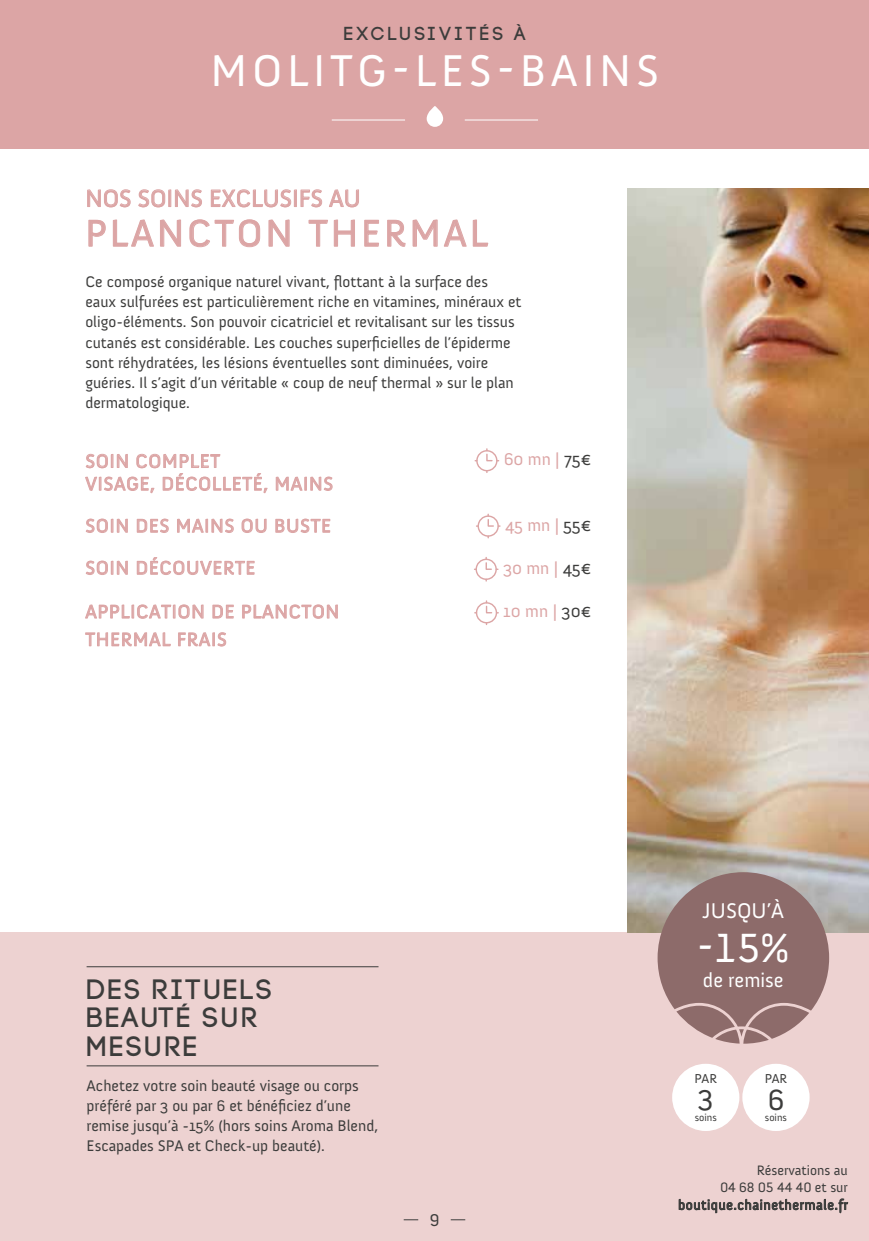
<style>
.page{position:relative;width:869px;height:1241px;background:#fff}
.page>*{position:absolute;margin:0;border:0;box-sizing:border-box;transform-origin:0 0}
.t1{font:45.5px "Anivers";letter-spacing:.1em;color:#fff}
.t2{font:41.82px "Anivers";color:#fff}
.t3{font:38.5px "Anivers";letter-spacing:.08em;color:#dca5a5}
.t4{font:30.1px "Anivers";color:#3c3c3b}
.t5{font:28px/28px "Code Pro Demo";letter-spacing:.07em;color:#3c3c3b}
.t6{font:24.5px "Anivers";color:#dca5a5}
.t7{font:21.7px "Anivers";color:#fff}
.t8{font:20.47px "Anivers";color:#fff}
.t9{font:19.25px/22.8px "Anivers";letter-spacing:.04em;color:#dca5a5}
.t10{font:18.9px "Code Pro Demo";letter-spacing:.15em;color:#3c3c3b}
.t11{font:17.5px "Anivers";color:#dca5a5}
.t12{font:17.5px "Anivers";color:#3c3c3b}
.t13{font:15.75px/20.1px "Anivers";color:#3c3c3b}
.t14{font:14px/17.5px "Anivers";letter-spacing:.04em;color:#3c3c3b;text-align:right}
.t15{font:13.12px "Anivers";letter-spacing:-.01em;color:#3c3c3b}
.t16{font:10.5px "Anivers";color:#3c3c3b}
.s1{color:#3c3c3b}
</style>
<div class="page">
<div style="left:1px;top:931px;width:867px;height:309px;background:#edd2d1"></div>
<div style="left:741px;top:1062px;width:69px;height:69px;background:#fff;border-radius:50%"></div>
<div style="left:740px;top:1062px;width:70px;height:70px;border:1px solid #edd2d1;border-radius:50%"></div>
<div style="left:671px;top:1062px;width:68px;height:69px;background:#fff;border-radius:50%"></div>
<div style="left:670px;top:1062px;width:70px;height:70px;border:1px solid #edd2d1;border-radius:50%"></div>
<div style="left:0;top:0;width:868px;height:149px;background:#dca5a5"></div>
<img style="left:627px;top:188px;width:241px;height:743px">
<svg style="left:87px;top:189px;width:44px;height:18px"></svg>
<svg style="left:138px;top:189px;width:64px;height:18px"></svg>
<svg style="left:210px;top:189px;width:112px;height:18px"></svg>
<svg style="left:329px;top:189px;width:30px;height:18px"></svg>
<svg style="left:88px;top:219px;width:18px;height:28px"></svg>
<svg style="left:112px;top:219px;width:69px;height:28px"></svg>
<svg style="left:189px;top:219px;width:71px;height:28px"></svg>
<svg style="left:268px;top:219px;width:22px;height:28px"></svg>
<svg style="left:308px;top:219px;width:47px;height:28px"></svg>
<svg style="left:364px;top:219px;width:15px;height:28px"></svg>
<svg style="left:387px;top:219px;width:18px;height:28px"></svg>
<svg style="left:412px;top:219px;width:25px;height:28px"></svg>
<svg style="left:444px;top:219px;width:22px;height:28px"></svg>
<svg style="left:472px;top:219px;width:16px;height:28px"></svg>
<svg style="left:85px;top:453px;width:182px;height:40px"></svg>
<svg style="left:275px;top:476px;width:57px;height:15px"></svg>
<svg style="left:85px;top:518px;width:43px;height:15px"></svg>
<svg style="left:136px;top:518px;width:33px;height:15px"></svg>
<svg style="left:177px;top:518px;width:57px;height:15px"></svg>
<svg style="left:241px;top:518px;width:26px;height:15px"></svg>
<svg style="left:275px;top:518px;width:55px;height:15px"></svg>
<svg style="left:85px;top:560px;width:43px;height:15px"></svg>
<svg style="left:136px;top:557px;width:119px;height:18px"></svg>
<svg style="left:85px;top:604px;width:119px;height:15px"></svg>
<svg style="left:212px;top:604px;width:22px;height:14px"></svg>
<svg style="left:242px;top:604px;width:96px;height:15px"></svg>
<svg style="left:85px;top:632px;width:86px;height:14px"></svg>
<svg style="left:178px;top:632px;width:48px;height:14px"></svg>
<svg style="left:485px;top:601px;width:13px;height:13px"></svg>
<div style="left:475px;top:602px;width:22px;height:21px;border:1px solid #dca5a5;border-radius:50%"></div>
<svg style="left:484px;top:557px;width:13px;height:13px"></svg>
<div style="left:475px;top:558px;width:21px;height:22px;border:1px solid #dca5a5;border-radius:50%"></div>
<svg style="left:486px;top:449px;width:12px;height:13px"></svg>
<div style="left:476px;top:450px;width:21px;height:21px;border:1px solid #dca5a5;border-radius:50%"></div>
<svg style="left:426px;top:106px;width:17px;height:21px"></svg>
<hr style="left:331px;top:120px;width:74px;height:1px;background:#fff">
<hr style="left:464px;top:120px;width:74px;height:1px;background:#fff">
<svg style="left:487px;top:514px;width:12px;height:13px"></svg>
<div style="left:477px;top:515px;width:21px;height:21px;border:1px solid #dca5a5;border-radius:50%"></div>
<hr style="left:87px;top:966px;width:291px;height:1px;background:#3c3c3b">
<hr style="left:87px;top:1065px;width:291px;height:1px;background:#3c3c3b">
<svg style="left:657px;top:872px;width:171px;height:171px;background:#9d807e"></svg>
<svg style="left:678px;top:1198px;width:170px;height:16px"></svg>
<svg style="left:403px;top:1219px;width:15px;height:1px"></svg>
<svg style="left:450px;top:1219px;width:15px;height:1px"></svg>
<p class="t10" style="left:343px;top:24px;width:184px">EXCLUSIVITÉS À</p>
<h1 class="t1" style="left:210px;top:46px;width:450px">MOLITG-LES-BAINS</h1>
<h3 class="t6" style="left:85px;top:185px;width:277px">NOS SOINS EXCLUSIFS AU</h3>
<h3 class="t3" style="left:85px;top:212px;width:404px">PLANCTON THERMAL</h3>
<p class="t13" style="left:85px;top:272px;width:437px">Ce composé organique naturel vivant, flottant à la surface des eaux sulfurées est particulièrement riche en vitamines, minéraux et oligo-éléments. Son pouvoir cicatriciel et revitalisant sur les tissus cutanés est considérable. Les couches superficielles de l’épiderme sont réhydratées, les lésions éventuelles sont diminuées, voire guéries. Il s’agit d’un véritable « coup de neuf thermal » sur le plan dermatologique.</p>
<p class="t11" style="left:503px;top:450px;width:89px">60 mn | <span class="s1">75€</span></p>
<p class="t9" style="left:85px;top:450px;width:249px">SOIN COMPLET<br>VISAGE, DÉCOLLETÉ, MAINS</p>
<p class="t9" style="left:85px;top:505px;width:247px;line-height:42px">SOIN DES MAINS OU BUSTE<br>SOIN DÉCOUVERTE</p>
<p class="t9" style="left:85px;top:598px;width:255px;line-height:27.7px">APPLICATION DE PLANCTON<br>THERMAL FRAIS</p>
<p class="t11" style="left:503px;top:602px;width:89px">10 mn | <span class="s1">30€</span></p>
<p class="t11" style="left:505px;top:515px;width:87px">45 mn | <span class="s1">55€</span></p>
<p class="t11" style="left:502px;top:558px;width:89px">30 mn | <span class="s1">45€</span></p>
<h3 class="t5" style="left:87px;top:976px;width:187px">DES RITUELS<br>BEAUTÉ SUR<br>MESURE</h3>
<p class="t13" style="left:87px;top:1075px;width:293px">Achetez votre soin beauté visage ou corps préféré par 3 ou par 6 et bénéficiez d’une remise jusqu’à -15% (hors soins Aroma Blend, Escapades SPA et Check-up beauté).</p>
<p class="t12" style="left:429px;top:1209px;width:11px">9</p>
<h3 class="t7" style="left:702px;top:898px;width:83px">JUSQU’À</h3>
<h2 class="t2" style="left:696px;top:924px;width:94px">-15%</h2>
<p class="t8" style="left:702px;top:969px;width:82px">de remise</p>
<p class="t15" style="left:694px;top:1071px;width:24px">PAR</p>
<h3 class="t4" style="left:697px;top:1078px;width:17px">3</h3>
<p class="t16" style="left:694px;top:1111px;width:24px">soins</p>
<p class="t15" style="left:764px;top:1071px;width:24px">PAR</p>
<h3 class="t4" style="left:767px;top:1083px;width:18px">6</h3>
<p class="t16" style="left:764px;top:1111px;width:24px">soins</p>
<p class="t14" style="left:677px;top:1160px;width:171px">Réservations au<br>04 68 05 44 40 et sur boutique.chainethermale.fr</p>
</div>
